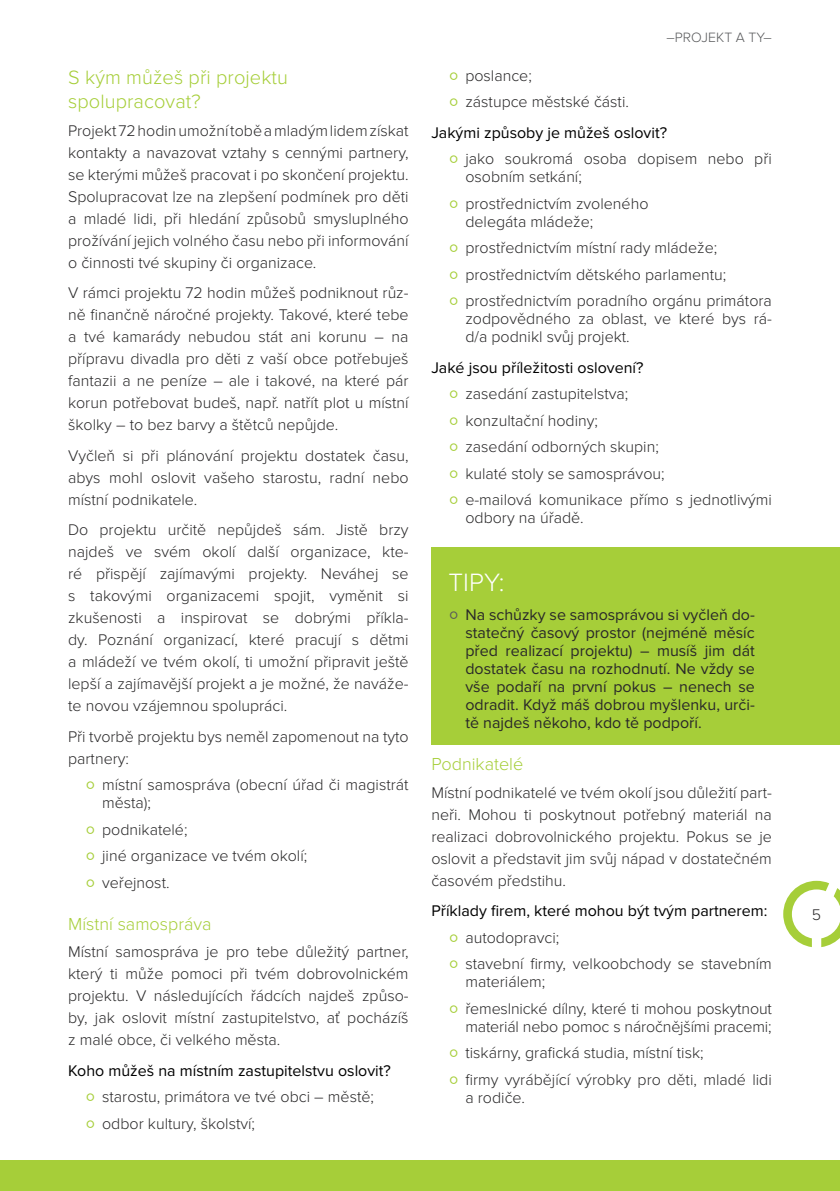
<style>
.page{position:relative;width:840px;height:1191px;background:#fff}
.page>*{position:absolute;margin:0;border:0;box-sizing:border-box;transform-origin:0 0}
.t1{font:300 26px "Proxima Nova";color:#fff}
.t2{font:300 20px/24px "Proxima Nova";letter-spacing:.005em;color:#a6ce39}
.t3{font:300 18px "Proxima Nova";color:#a6ce39}
.t4{font:300 16px/22px "Proxima Nova";color:#292829}
.t5{font:16px/18px "Proxima Nova";color:#292829;text-align:justify}
.t6{font:300 14px "Proxima Nova";color:#58595b}
.s1{font-family:"Trebuchet MS";font-weight:400;font-size:30px;color:#a6ce39}
.s2{font-weight:400;color:#000}
.s3{font-family:"Trebuchet MS";font-size:30px;color:#58595b}
</style>
<div class="page">
<svg style="left:783px;top:880px;width:56px;height:67px"></svg>
<div style="left:0;top:1160px;width:839px;height:31px;background:#a6ce39"></div>
<div style="left:431px;top:547px;width:408px;height:197px;background:#a6ce39"></div>
<p class="t2" style="left:68px;top:65px;width:221px">S kým můžeš při projektu spolupracovat?</p>
<p class="t4" style="left:68px;top:119px;width:342px;text-align:justify">Projekt 72 hodin umožní tobě a mladým lidem získat kontakty a navazovat vztahy s cennými partnery, se kterými můžeš pracovat i po skončení projektu.<br>Spolupracovat lze na zlepšení podmínek pro děti a mladé lidi, při hledání způsobů smysluplného prožívání jejich volného času nebo při informování o činnosti tvé skupiny či organizace.</p>
<p class="t4" style="left:68px;top:282px;width:342px;text-align:justify">V rámci projektu 72 hodin můžeš podniknout růz&shy;ně finančně náročné projekty. Takové, které tebe a tvé kamarády nebudou stát ani korunu – na přípravu divadla pro děti z vaší obce potřebuješ fantazii a ne peníze – ale i takové, na které pár korun potřebovat budeš, např. natřít plot u místní školky – to bez barvy a štětců nepůjde.</p>
<p class="t4" style="left:68px;top:444px;width:342px;text-align:justify">Vyčleň si při plánování projektu dostatek času, abys mohl oslovit vašeho starostu, radní nebo místní podnikatele.</p>
<p class="t4" style="left:68px;top:519px;width:342px;text-align:justify">Do projektu určitě nepůjdeš sám. Jistě brzy najdeš ve svém okolí další organizace, kte&shy;ré přispějí zajímavými projekty. Neváhej se s takovými organizacemi spojit, vyměnit si zkušenosti a inspirovat se dobrými příkla&shy;dy. Poznání organizací, které pracují s dětmi a mládeží ve tvém okolí, ti umožní připravit ještě lepší a zajímavější projekt a je možné, že naváže&shy;te novou vzájemnou spolupráci.</p>
<p class="t4" style="left:68px;top:725px;width:342px">Při tvorbě projektu bys neměl zapomenout na tyto partnery:</p>
<p class="t4" style="left:102px;top:776px;width:308px;line-height:18px;text-indent:-17px"><span class="s1">◦</span> místní samospráva (obecní úřad či magistrát města);</p>
<p class="t4" style="left:85px;top:816px;width:223px;line-height:26.6px"><span class="s1">◦</span> podnikatelé;<br><span class="s1">◦</span> jiné organizace ve tvém okolí; <span class="s1">◦</span> veřejnost.</p>
<p class="t3" style="left:68px;top:913px;width:145px">Místní samospráva</p>
<p class="t4" style="left:68px;top:941px;width:342px;text-align:justify">Místní samospráva je pro tebe důležitý partner, který ti může pomoci při tvém dobrovolnickém projektu. V následujících řádcích najdeš způso&shy;by, jak oslovit místní zastupitelstvo, ať pocházíš z malé obce, či velkého města.</p>
<p class="t4" style="left:85px;top:1057px;width:307px;line-height:26.4px;text-indent:-17px"><span class="s2">Koho můžeš na místním zastupitelstvu oslovit? </span><span class="s1">◦</span> starostu, primátora ve tvé obci – městě;<br><span class="s1">◦</span> odbor kultury, školství;</p>
<p class="t6" style="left:666px;top:30px;width:107px">–PROJEKT A TY–</p>
<p class="t4" style="left:448px;top:62px;width:182px;line-height:26.6px"><span class="s1">◦</span> poslance;<br><span class="s1">◦</span> zástupce městské části.</p>
<p class="t4" style="left:448px;top:119px;width:325px;line-height:26.4px;text-indent:-17px"><span class="s2">Jakými způsoby je můžeš oslovit?<br></span><span class="s1">◦</span> jako soukromá osoba dopisem nebo při</p>
<p class="t4" style="left:448px;top:164px;width:201px;line-height:26.6px;text-indent:17px">osobním setkání;<br><span class="s1">◦</span> prostřednictvím zvoleného</p>
<p class="t4" style="left:448px;top:208px;width:325px;line-height:26.6px;text-indent:17px">delegáta mládeže;<br><span class="s1">◦</span> prostřednictvím místní rady mládeže;<br><span class="s1">◦</span> prostřednictvím dětského parlamentu;<br><span class="s1">◦</span> prostřednictvím poradního orgánu primátora</p>
<p class="t4" style="left:465px;top:310px;width:308px;line-height:18px">zodpovědného za oblast, ve které bys rá&shy;d/a podnikl svůj projekt.</p>
<p class="t4" style="left:448px;top:354px;width:325px;line-height:26.6px;text-indent:-17px"><span class="s2">Jaké jsou příležitosti oslovení?<br></span><span class="s1">◦</span> zasedání zastupitelstva;<br><span class="s1">◦</span> konzultační hodiny;<br><span class="s1">◦</span> zasedání odborných skupin;<br><span class="s1">◦</span> kulaté stoly se samosprávou;<br><span class="s1">◦</span> e-mailová komunikace přímo s jednotlivými</p>
<p class="t4" style="left:465px;top:507px;width:120px">odbory na úřadě.</p>
<h1 class="t1" style="left:448px;top:567px;width:58px">TIPY:</h1>
<p class="t5" style="left:465px;top:606px;width:291px;text-indent:-17px"><span class="s3">◦</span> Na schůzky se samosprávou si vyčleň do&shy;statečný časový prostor (nejméně měsíc před realizací projektu) – musíš jim dát dostatek času na rozhodnutí. Ne vždy se vše podaří na první pokus – nenech se odradit. Když máš dobrou myšlenku, urči&shy;tě najdeš někoho, kdo tě podpoří.</p>
<p class="t3" style="left:431px;top:753px;width:93px">Podnikatelé</p>
<p class="t4" style="left:431px;top:781px;width:342px;text-align:justify">Místní podnikatelé ve tvém okolí jsou důležití part&shy;neři. Mohou ti poskytnout potřebný materiál na realizaci dobrovolnického projektu. Pokus se je oslovit a představit jim svůj nápad v dostatečném časovém předstihu.</p>
<p class="t4" style="left:448px;top:897px;width:325px;line-height:26.6px;text-indent:-17px"><span class="s2">Příklady firem, které mohou být tvým partnerem: </span><span class="s1">◦</span> autodopravci;<br><span class="s1">◦</span> stavební firmy, velkoobchody se stavebním</p>
<p class="t4" style="left:448px;top:968px;width:325px;line-height:26.6px;text-indent:17px">materiálem;<br><span class="s1">◦</span> řemeslnické dílny, které ti mohou poskytnout</p>
<p class="t4" style="left:448px;top:1013px;width:325px;line-height:26.6px;text-indent:17px">materiál nebo pomoc s náročnějšími pracemi; <span class="s1">◦</span> tiskárny, grafická studia, místní tisk;<br><span class="s1">◦</span> firmy vyrábějící výrobky pro děti, mladé lidi</p>
<p class="t4" style="left:465px;top:1086px;width:61px">a rodiče.</p>
<p class="t4" style="left:811px;top:904px;width:11px">5</p>
</div>
